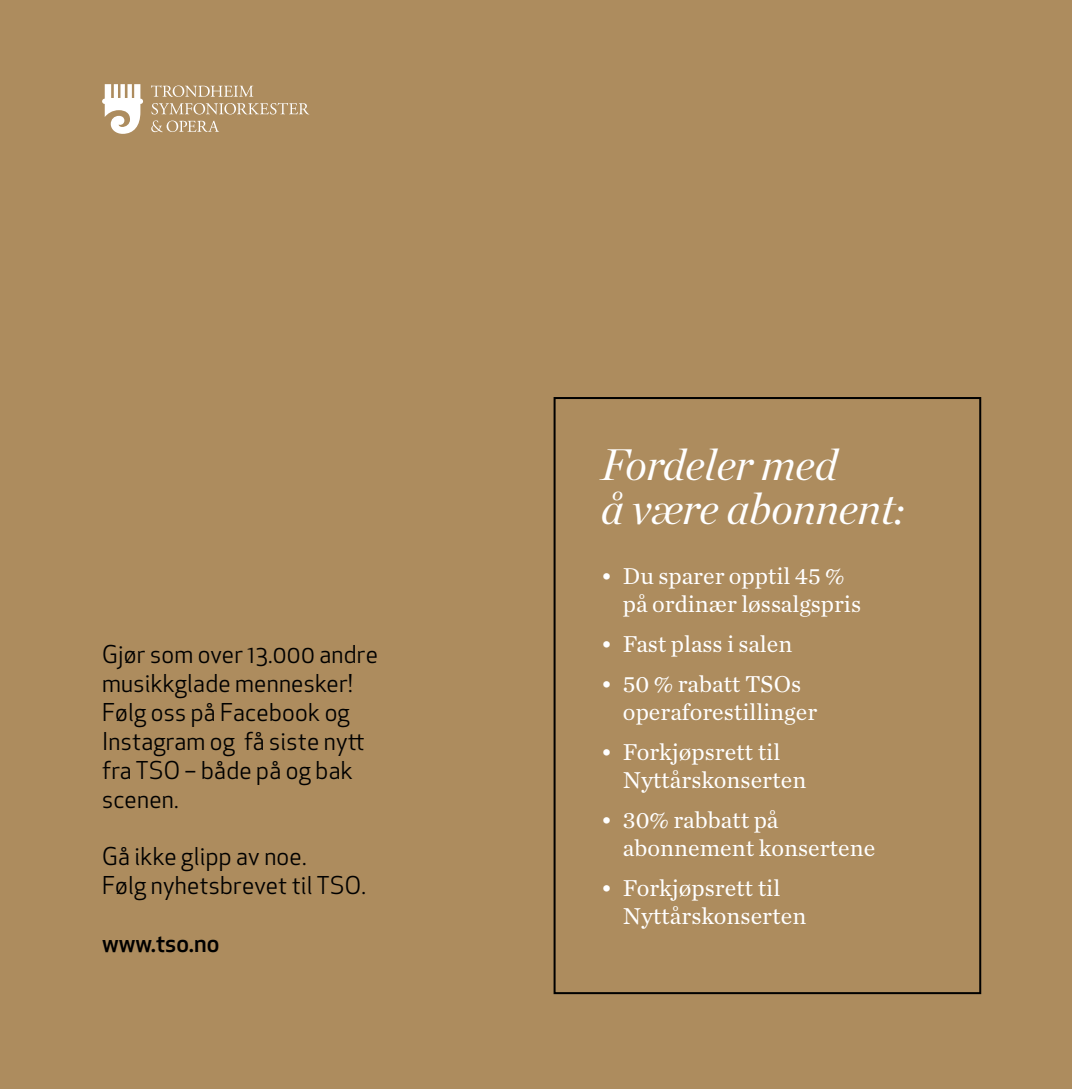
<style>
.page{position:relative;width:1072px;height:1089px;background:#fff}
.page>*{position:absolute;margin:0;border:0;box-sizing:border-box;transform-origin:0 0}
.t1{font:italic 44px/44px "Chronicle Display";color:#fff}
.t2{font:24px/28px "Chronicle Text G1";color:#fff}
.t3{font:24px/28.8px "Apex New";letter-spacing:.01em;color:#000}
.t4{font:500 24px "Apex New";color:#000}
</style>
<div class="page">
<div style="left:0;top:0;width:1071px;height:1089px;background:#ad8c5e"></div>
<svg style="left:151px;top:85px;width:102px;height:12px"></svg>
<svg style="left:151px;top:103px;width:158px;height:11px"></svg>
<svg style="left:151px;top:120px;width:68px;height:12px"></svg>
<svg style="left:102px;top:84px;width:41px;height:50px"></svg>
<div style="left:553px;top:397px;width:428px;height:597px;border:2px solid #000"></div>
<p class="t3" style="left:102px;top:640px;width:277px">Gjør som over 13.000 andre musikkglade mennesker!<br>Følg oss på Facebook og<br>Instagram og få siste nytt fra TSO – både på og bak scenen.</p>
<p class="t3" style="left:102px;top:842px;width:265px">Gå ikke glipp av noe.<br>Følg nyhetsbrevet til TSO.</p>
<p class="t4" style="left:102px;top:926px;width:119px">www.tso.no</p>
<h1 class="t1" style="left:601px;top:438px;width:305px">Fordeler med<br>å være abonnent:</h1>
<p class="t2" style="left:623px;top:560px;width:240px;text-indent:-22px">• Du sparer opptil 45 % på ordinær løssalgspris</p>
<p class="t2" style="left:601px;top:628px;width:193px">• Fast plass i salen</p>
<p class="t2" style="left:623px;top:668px;width:196px;text-indent:-22px">• 50 % rabatt TSOs operaforestillinger</p>
<p class="t2" style="left:623px;top:736px;width:185px;text-indent:-22px">• Forkjøpsrett til<br>Nyttårskonserten</p>
<p class="t2" style="left:623px;top:804px;width:254px;text-indent:-22px">• 30% rabbatt på abonnement konsertene</p>
<p class="t2" style="left:623px;top:872px;width:185px;text-indent:-22px">• Forkjøpsrett til<br>Nyttårskonserten</p>
</div>
